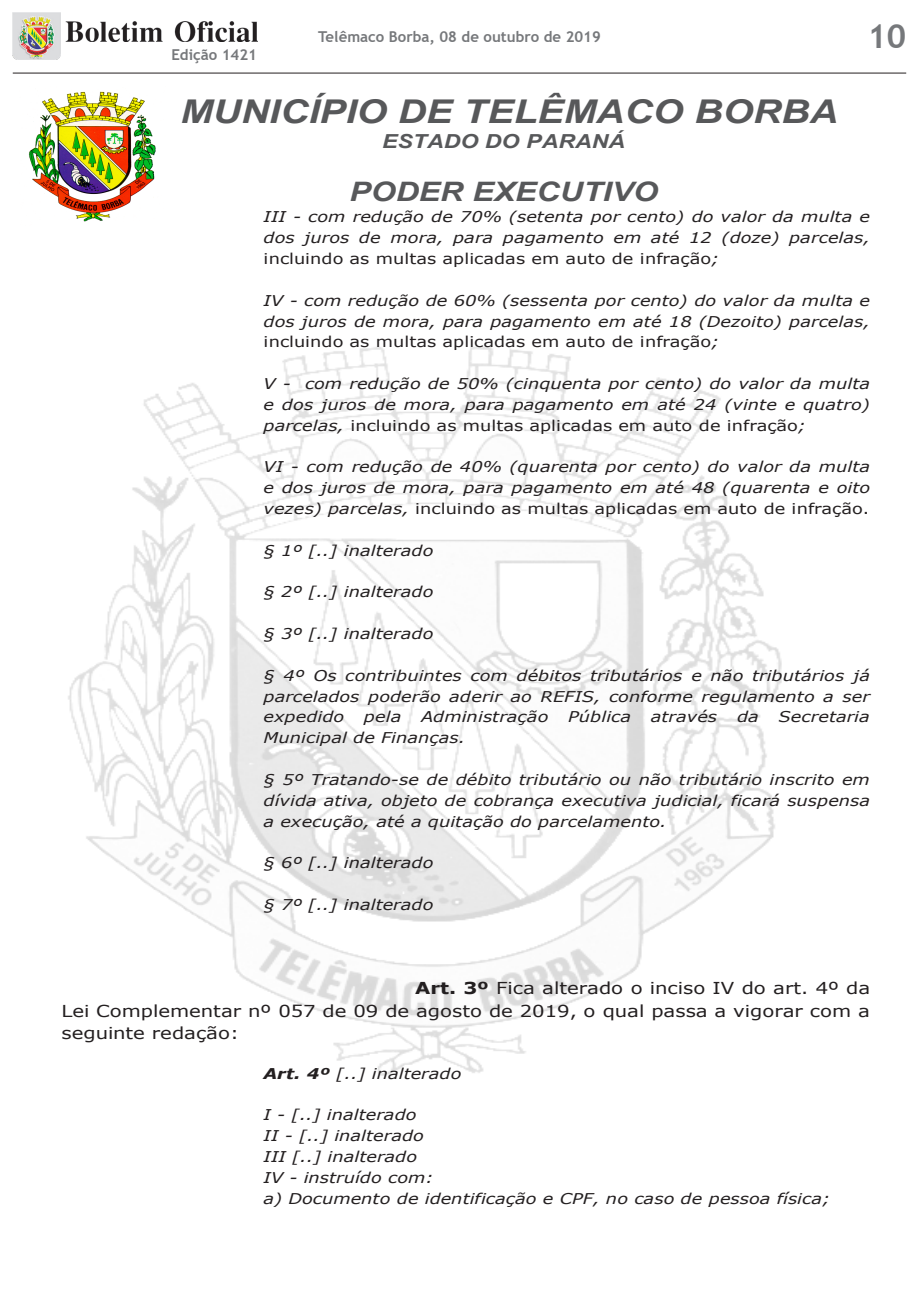
<style>
.page{position:relative;width:919px;height:1289px;background:#fff}
.page>*{position:absolute;margin:0;border:0;box-sizing:border-box;transform-origin:0 0}
.t1{font:700 33px "Trebuchet MS";color:#76787b}
.t2{font:italic 700 32.7px "Arial";color:#57585a;scale:1.2 1}
.t3{font:italic 700 26.85px "Arial";color:#57585a;scale:1.2 1}
.t4{font:italic 700 19.35px "Arial";color:#57585a;scale:1.2 1}
.t5{font:16.5px/23px "Verdana";letter-spacing:-.005em;color:#231f20;text-align:justify;scale:1.2 1}
.t6{font:700 15px "Trebuchet MS";color:#76787b}
.t7{font:italic 14.85px/20.9px "Verdana";letter-spacing:.005em;color:#231f20;text-align:justify;scale:1.2 1}
.s1{font-style:normal}
.s2{font-weight:700}
</style>
<div class="page">
<img style="left:13px;top:13px;width:47px;height:47px">
<img style="left:66px;top:21px;width:191px;height:21px">
<hr style="left:13px;top:73px;width:893px;height:1px;background:#231f20">
<img style="left:29px;top:91px;width:127px;height:131px">
<img style="left:68px;top:347px;width:714px;height:729px">
<p class="t6" style="left:318px;top:27px;width:284px">Telêmaco Borba, 08 de outubro de 2019</p>
<h1 class="t1" style="left:867px;top:16px;width:40px">10</h1>
<p class="t6" style="left:171px;top:45px;width:87px">Edição 1421</p>
<p class="t2" style="left:180px;top:90px;width:549px">MUNICÍPIO DE TELÊMACO BORBA</p>
<p class="t4" style="left:382px;top:129px;width:204px">ESTADO DO PARANÁ</p>
<p class="t3" style="left:349px;top:174px;width:259px">PODER EXECUTIVO</p>
<p class="t7" style="left:263px;top:206px;width:507px">III - com redução de 70% (setenta por cento) do valor da multa e dos juros de mora, para pagamento em até 12 (doze) parcelas, <span class="s1">incluindo as multas aplicadas em auto de infração</span>;</p>
<p class="t7" style="left:263px;top:289px;width:507px">IV - com redução de 60% (sessenta por cento) do valor da multa e dos juros de mora, para pagamento em até 18 (Dezoito) parcelas, <span class="s1">incluindo as multas aplicadas em auto de infração</span>;</p>
<p class="t7" style="left:263px;top:373px;width:507px">V - com redução de 50% (cinquenta por cento) do valor da multa e dos juros de mora, para pagamento em até 24 (vinte e quatro) parcelas, <span class="s1">incluindo as multas aplicadas em auto de infração</span>;</p>
<p class="t7" style="left:263px;top:456px;width:507px">VI - com redução de 40% (quarenta por cento) do valor da multa e dos juros de mora, para pagamento em até 48 (quarenta e oito vezes) parcelas, <span class="s1">incluindo as multas aplicadas em auto de infração.</span></p>
<p class="t7" style="left:263px;top:539px;width:143px">§ 1º [..] inalterado</p>
<p class="t7" style="left:263px;top:581px;width:143px">§ 2º [..] inalterado</p>
<p class="t7" style="left:263px;top:623px;width:143px">§ 3º [..] inalterado</p>
<p class="t7" style="left:263px;top:664px;width:507px">§ 4º Os contribuintes com débitos tributários e não tributários já parcelados poderão aderir ao REFIS, conforme regulamento a ser expedido</p>
<p class="t7" style="left:364px;top:706px;width:33px">pela</p>
<p class="t7" style="left:421px;top:706px;width:108px">Administração</p>
<p class="t7" style="left:568px;top:706px;width:54px">Pública</p>
<p class="t7" style="left:650px;top:706px;width:57px">através</p>
<p class="t7" style="left:737px;top:706px;width:20px">da</p>
<p class="t7" style="left:778px;top:706px;width:78px">Secretaria</p>
<p class="t7" style="left:263px;top:727px;width:169px">Municipal de Finanças.</p>
<p class="t7" style="left:263px;top:768px;width:507px">§ 5º Tratando-se de débito tributário ou não tributário inscrito em dívida ativa, objeto de cobrança executiva judicial, ficará suspensa a execução, até a quitação do parcelamento.</p>
<p class="t7" style="left:263px;top:852px;width:143px">§ 6º [..] inalterado</p>
<p class="t7" style="left:263px;top:893px;width:143px">§ 7º [..] inalterado</p>
<p class="t5" style="left:61px;top:975px;width:675px;text-indent:354px"><span class="s2">Art. 3º</span> Fica alterado o inciso IV do art. 4º da Lei Complementar nº 057 de 09 de agosto de 2019, o qual passa a vigorar com a seguinte redação:</p>
<p class="t7" style="left:263px;top:1062px;width:166px"><span class="s2">Art. 4º</span> [..] inalterado</p>
<p class="t7" style="left:263px;top:1104px;width:473px;text-align:left">I - [..] inalterado<br>II - [..] inalterado<br>III [..] inalterado<br>IV - instruído com:<br>a) Documento de identificação e CPF, no caso de pessoa física;</p>
</div>
